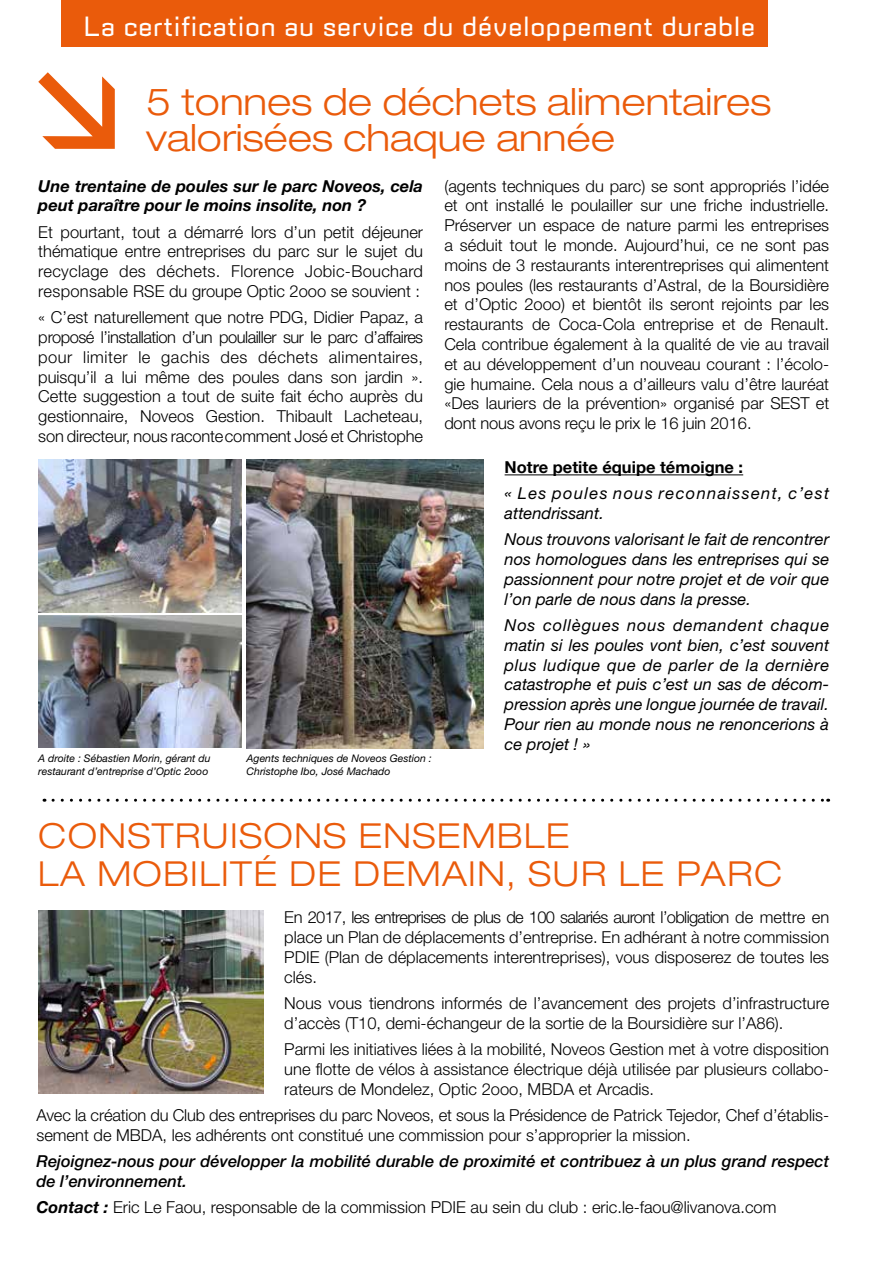
<style>
.page{position:relative;width:893px;height:1263px;background:#fff}
.page>*{position:absolute;margin:0;border:0;box-sizing:border-box;transform-origin:0 0}
.t1{font:300 expanded 37.5px/36px "Helvetica Neue";color:#ea5b0b}
.t2{font:300 expanded 34.5px/38px "Helvetica Neue";letter-spacing:.04em;color:#ea5b0b}
.t3{font:27px "Armada";color:#fff}
.t4{font:300 16.5px/19.8px "Helvetica Neue";color:#000;text-align:justify}
.t5{font:italic 16.5px/19.8px "Helvetica Neue";color:#000;text-align:justify}
.t6{font:italic 500 16.5px/19.8px "Helvetica Neue";color:#000}
.t7{font:italic 700 16.5px/19.8px "Helvetica Neue";color:#000}
.t8{font:italic 16.5px/19.8px "Helvetica Neue";letter-spacing:.08em;color:#000}
.t9{font:700 16.5px "Helvetica Neue";color:#000}
.t10{font:italic 10.5px/12.6px "Helvetica Neue";color:#000}
.s1{font-weight:700;font-style:italic}
</style>
<div class="page">
<div style="left:62px;top:0;width:706px;height:47px;background:#ea5b0b"></div>
<svg style="left:53px;top:799px;width:776px;height:3px"></svg>
<svg style="left:38px;top:72px;width:77px;height:77px"></svg>
<hr style="left:505px;top:474px;width:238px;height:1px;background:#000">
<img style="left:38px;top:459px;width:204px;height:153px">
<img style="left:247px;top:459px;width:237px;height:289px">
<img style="left:38px;top:615px;width:204px;height:133px">
<img style="left:38px;top:910px;width:225px;height:183px">
<h3 class="t3" style="left:83px;top:10px;width:674px">La certification au service du développement durable</h3>
<h1 class="t1" style="left:146px;top:83px;width:627px">5 tonnes de déchets alimentaires valorisées chaque année</h1>
<p class="t7" style="left:38px;top:175px;width:386px">Une trentaine de poules sur le parc Noveos, cela peut paraître pour le moins insolite, non ?</p>
<p class="t4" style="left:38px;top:221px;width:386px">Et pourtant, tout a démarré lors d’un petit déjeuner thématique entre entreprises du parc sur le sujet du recyclage des déchets. Florence Jobic-Bouchard responsable RSE du groupe Optic 2ooo se souvient :</p>
<p class="t4" style="left:38px;top:307px;width:386px">« C’est naturellement que notre PDG, Didier Papaz, a proposé l’installation d’un poulailler sur le parc d’affaires pour limiter le gachis des déchets alimentaires, puisqu’il a lui même des poules dans son jardin ».<br>Cette suggestion a tout de suite fait écho auprès du gestionnaire, Noveos Gestion. Thibault Lacheteau, son directeur, nous raconte comment José et Christophe</p>
<p class="t4" style="left:444px;top:175px;width:386px">(agents techniques du parc) se sont appropriés l’idée et ont installé le poulailler sur une friche industrielle.<br>Préserver un espace de nature parmi les entreprises a séduit tout le monde. Aujourd’hui, ce ne sont pas moins de 3 restaurants interentreprises qui alimentent nos poules (les restaurants d’Astral, de la Boursidière et d’Optic 2ooo) et bientôt ils seront rejoints par les restaurants de Coca-Cola entreprise et de Renault.<br>Cela contribue également à la qualité de vie au travail et au développement d’un nouveau courant : l’écolo&shy;gie humaine. Cela nous a d’ailleurs valu d’être lauréat «Des lauriers de la prévention» organisé par SEST et dont nous avons reçu le prix le 16 juin 2016.</p>
<p class="t10" style="left:38px;top:752px;width:174px">A droite : Sébastien Morin, gérant du restaurant d’entreprise d’Optic 2ooo</p>
<p class="t10" style="left:247px;top:752px;width:187px">Agents techniques de Noveos Gestion :<br>Christophe Ibo, José Machado</p>
<p class="t9" style="left:505px;top:457px;width:240px">Notre petite équipe témoigne :</p>
<p class="t8" style="left:505px;top:483px;width:326px">« Les poules nous reconnaissent, c’est attendrissant.</p>
<p class="t5" style="left:505px;top:529px;width:326px">Nous trouvons valorisant le fait de rencontrer nos homologues dans les entreprises qui se passionnent pour notre projet et de voir que l’on parle de nous dans la presse.</p>
<p class="t5" style="left:505px;top:615px;width:326px">Nos collègues nous demandent chaque matin si les poules vont bien, c’est souvent plus ludique que de parler de la dernière catastrophe et puis c’est un sas de décom&shy;pression après une longue journée de travail.<br>Pour rien au monde nous ne renoncerions à ce projet ! »</p>
<h2 class="t2" style="left:38px;top:816px;width:745px">CONSTRUISONS ENSEMBLE<br>LA MOBILITÉ DE DEMAIN, SUR LE PARC</h2>
<p class="t4" style="left:284px;top:907px;width:546px">En 2017, les entreprises de plus de 100 salariés auront l’obligation de mettre en place un Plan de déplacements d’entreprise. En adhérant à notre commission PDIE (Plan de déplacements interentreprises), vous disposerez de toutes les clés.</p>
<p class="t4" style="left:284px;top:993px;width:546px">Nous vous tiendrons informés de l’avancement des projets d’infrastructure d’accès (T10, demi-échangeur de la sortie de la Boursidière sur l’A86).</p>
<p class="t4" style="left:284px;top:1039px;width:546px">Parmi les initiatives liées à la mobilité, Noveos Gestion met à votre disposition une flotte de vélos à assistance électrique déjà utilisée par plusieurs collabo&shy;rateurs de Mondelez, Optic 2ooo, MBDA et Arcadis.</p>
<p class="t4" style="left:36px;top:1105px;width:794px">Avec la création du Club des entreprises du parc Noveos, et sous la Présidence de Patrick Tejedor, Chef d’établis&shy;sement de MBDA, les adhérents ont constitué une commission pour s’approprier la mission.</p>
<p class="t6" style="left:36px;top:1151px;width:794px">Rejoignez-nous pour développer la mobilité durable de proximité et contribuez à un plus grand respect de l’environnement.</p>
<p class="t4" style="left:36px;top:1197px;width:742px"><span class="s1">Contact :</span> Eric Le Faou, responsable de la commission PDIE au sein du club : eric.le-faou@livanova.com</p>
</div>
